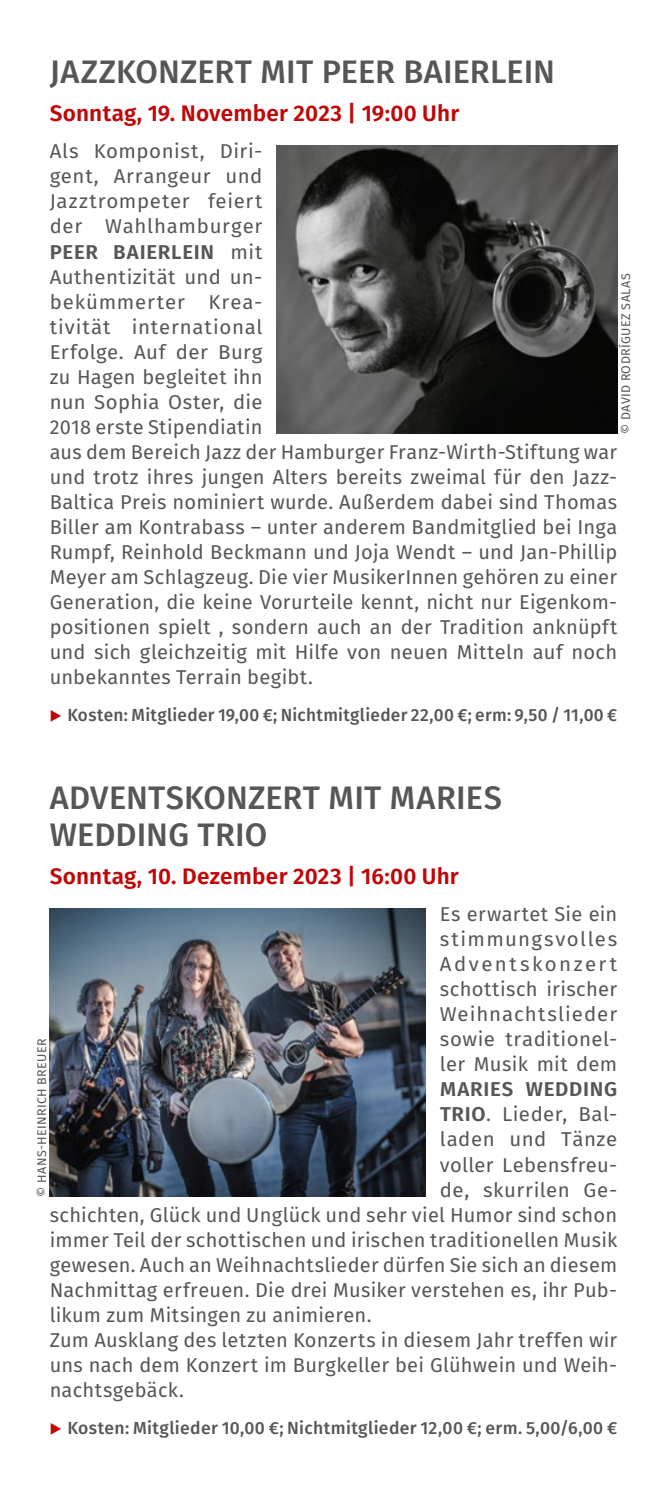
<style>
.page{position:relative;width:667px;height:1489px;background:#fff}
.page>*{position:absolute;margin:0;border:0;box-sizing:border-box;transform-origin:0 0}
.t1{font:500 32.5px/37.5px "Fira Sans";letter-spacing:.005em;color:#565656}
.t2{font:600 22.5px "Fira Sans";letter-spacing:.01em;color:#c00808}
.t3{font:20px/25px "Fira Sans";letter-spacing:.015em;color:#565656}
.t4{font:600 20px "Fira Sans";letter-spacing:.035em;color:#565656}
.t5{font:500 17.5px "Fira Sans";letter-spacing:.02em;color:#565656}
.t6{font:12.5px "Fira Sans";letter-spacing:.03em;color:#565656}
.s1{font-weight:600}
</style>
<div class="page">
<img style="left:276px;top:146px;width:341px;height:287px">
<img style="left:50px;top:908px;width:375px;height:288px">
<h1 class="t1" style="left:50px;top:53px;width:506px">JAZZKONZERT MIT PEER BAIERLEIN</h1>
<p class="t2" style="left:50px;top:97px;width:411px">Sonntag, 19. November 2023 | 19:00 Uhr</p>
<p class="t3" style="left:50px;top:139px;width:568px">Als Komponist, Diri-<br>gent, Arrangeur und<br>Jazztrompeter feiert<br>der Wahlhamburger<br><span class="s1">PEER BAIERLEIN</span> mit<br>Authentizität und un-<br>bekümmerter Krea-<br>tivität international<br>Erfolge. Auf der Burg<br>zu Hagen begleitet ihn<br>nun Sophia Oster, die<br>2018 erste Stipendiatin<br>aus dem Bereich Jazz der Hamburger Franz-Wirth-Stiftung war und trotz ihres jungen Alters bereits zweimal für den Jazz-Baltica Preis nominiert wurde. Außerdem dabei sind Thomas Biller am Kontrabass – unter anderem Bandmitglied bei Inga Rumpf, Reinhold Beckmann und Joja Wendt – und Jan-Phillip Meyer am Schlagzeug. Die vier MusikerInnen gehören zu einer Generation, die keine Vorurteile kennt, nicht nur Eigenkom&shy;positionen spielt , sondern auch an der Tradition anknüpft und sich gleichzeitig mit Hilfe von neuen Mitteln auf noch unbekanntes Terrain begibt.</p>
<p class="t5" style="left:67px;top:702px;width:551px">Kosten: Mitglieder 19,00 €; Nichtmitglieder 22,00 €; erm: 9,50 / 11,00 €</p>
<p class="t6" style="left:616px;top:433px;width:162px;rotate:-90deg">© DAVID RODRÍGUEZ SALAS</p>
<h1 class="t1" style="left:50px;top:778px;width:453px">ADVENTSKONZERT MIT MARIES<br>WEDDING TRIO</h1>
<p class="t2" style="left:50px;top:860px;width:410px">Sonntag, 10. Dezember 2023 | 16:00 Uhr</p>
<p class="t3" style="left:439px;top:901px;width:179px;text-align:justify">Es erwartet Sie ein stimmungsvolles Adventskonzert schottisch irischer Weihnachtslieder sowie traditionel&shy;ler Musik mit dem</p>
<p class="t4" style="left:439px;top:1075px;width:178px">MARIES WEDDING</p>
<p class="t3" style="left:439px;top:1101px;width:179px"><span class="s1">TRIO</span>. Lieder, Bal-</p>
<p class="t3" style="left:439px;top:1126px;width:179px">laden und Tänze</p>
<p class="t3" style="left:439px;top:1151px;width:179px">voller Lebensfreu-</p>
<p class="t3" style="left:439px;top:1176px;width:179px">de, skurrilen Ge-</p>
<p class="t3" style="left:50px;top:1201px;width:568px">schichten, Glück und Unglück und sehr viel Humor sind schon</p>
<p class="t3" style="left:50px;top:1226px;width:568px">immer Teil der schottischen und irischen traditionellen Musik</p>
<p class="t3" style="left:50px;top:1251px;width:569px">gewesen. Auch an Weihnachtslieder dürfen Sie sich an diesem</p>
<p class="t3" style="left:50px;top:1276px;width:568px">Nachmittag erfreuen. Die drei Musiker verstehen es, ihr Pub-</p>
<p class="t3" style="left:50px;top:1301px;width:323px">likum zum Mitsingen zu animieren.</p>
<p class="t3" style="left:50px;top:1326px;width:568px">Zum Ausklang des letzten Konzerts in diesem Jahr treffen wir</p>
<p class="t3" style="left:50px;top:1351px;width:568px">uns nach dem Konzert im Burgkeller bei Glühwein und Weih-</p>
<p class="t3" style="left:50px;top:1376px;width:135px">nachtsgebäck.</p>
<p class="t5" style="left:67px;top:1415px;width:551px">Kosten: Mitglieder 10,00 €; Nichtmitglieder 12,00 €; erm. 5,00/6,00 €</p>
<p class="t6" style="left:33px;top:1196px;width:159px;rotate:-90deg">© HANS-HEINRICH BREUER</p>
</div>
